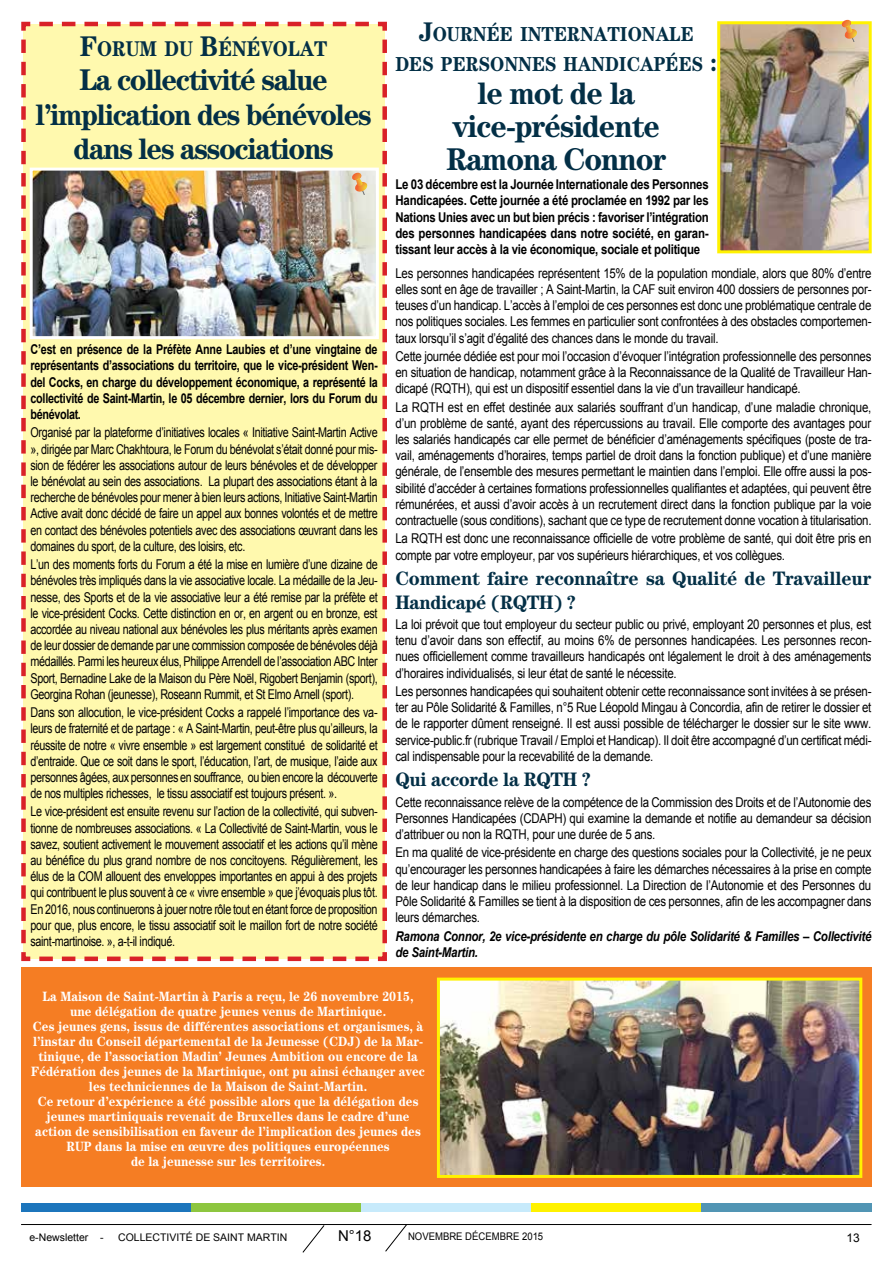
<style>
.page{position:relative;width:893px;height:1263px;background:#fff}
.page>*{position:absolute;margin:0;border:0;box-sizing:border-box;transform-origin:0 0}
.t1{font:700 31.5px/33px "Century";color:#032f46;text-align:center;scale:.95 1}
.t2{font:700 30px/34.5px "Century";letter-spacing:-.05em;color:#032f46;text-align:center;scale:.95 1}
.t3{font:700 21.3px "Century";color:#032f46;scale:.9 1}
.t4{font:700 20.25px/30px "Century";color:#032f46;text-align:center;scale:.9 1}
.t5{font:700 19.5px/23.4px "Century";letter-spacing:-.01em;color:#032f46;scale:.95 1}
.t6{font:15px "Arial";color:#000}
.t7{font:13.5px/16.2px "Arial";letter-spacing:-.02em;color:#000;text-align:justify;scale:.85 1}
.t8{font:13.5px/16.2px "Arial";letter-spacing:-.02em;color:#000;text-align:justify;scale:.8 1}
.t9{font:700 13.5px/15px "Century";color:#fff;text-align:center;scale:.9 1}
.t10{font:700 13.5px/16.2px "Arial";letter-spacing:-.02em;color:#000;text-align:justify;scale:.85 1}
.t11{font:700 13.5px/16.2px "Arial";letter-spacing:-.02em;color:#000;text-align:justify;scale:.8 1}
.t12{font:italic 700 13.5px/16.2px "Arial";letter-spacing:-.02em;color:#000;scale:.85 1}
.t13{font:12px "Arial";color:#000}
.t14{font:10.5px "Arial";color:#000}
.t15{font:10.5px "Arial";color:#000;scale:.91 1}
.s1{font-size:28.5px}
.s2{font-size:27px}
</style>
<div class="page">
<div style="left:21px;top:967px;width:850px;height:219px;background:#f57d23"></div>
<div style="left:21px;top:21px;width:366px;height:941px;background:#fff9ae"></div>
<img style="left:34px;top:172px;width:341px;height:163px">
<div style="left:30px;top:168px;width:349px;height:171px;border:3px solid #fff"></div>
<svg style="left:352px;top:173px;width:16px;height:22px"></svg>
<div style="left:21px;top:1203px;width:170px;height:9px;background:#1c75bc"></div>
<div style="left:191px;top:1203px;width:170px;height:9px;background:#8dc63f"></div>
<div style="left:361px;top:1203px;width:170px;height:9px;background:#c7eafb"></div>
<div style="left:531px;top:1203px;width:170px;height:9px;background:#fff200"></div>
<div style="left:701px;top:1203px;width:170px;height:9px;background:#5195b4"></div>
<img style="left:441px;top:981px;width:417px;height:193px">
<div style="left:437px;top:977px;width:425px;height:201px;border:3px solid #fff200"></div>
<hr style="left:21px;top:1224px;width:850px;height:1px;background:#000">
<svg style="left:302px;top:1225px;width:23px;height:28px"></svg>
<svg style="left:385px;top:1225px;width:22px;height:27px"></svg>
<img style="left:721px;top:25px;width:147px;height:224px">
<div style="left:717px;top:21px;width:155px;height:232px;border:3px solid #fff200"></div>
<svg style="left:841px;top:20px;width:17px;height:22px"></svg>
<h3 class="t3" style="left:80px;top:36px;width:276px"><span class="s1">F</span>ORUM DU <span class="s1">B</span>ÉNÉVOLAT</h3>
<h2 class="t2" style="left:36px;top:62px;width:355px">La collectivité salue l’implication des bénévoles dans les associations</h2>
<p class="t11" style="left:30px;top:342px;width:436px">C’est en présence de la Préfète Anne Laubies et d’une vingtaine de représentants d’associations du territoire, que le vice-président Wen&shy;del Cocks, en charge du développement économique, a représenté la collectivité de Saint-Martin, le 05 décembre dernier, lors du Forum du bénévolat.</p>
<p class="t8" style="left:30px;top:425px;width:436px">Organisé par la plateforme d’initiatives locales « I nitiative Saint-Martin Active », dirigée par Marc Chakhtoura, le Forum du bénévolat s’était donné pour mis&shy;sion de fédérer les associations autour de leurs bénévoles et de développer le bénévolat au sein des associations. La plupart des associations étant à la recherche de bénévoles pour mener à bien leurs actions, I nitiative Saint-Martin Active avait donc décidé de faire un appel aux bonnes volontés et de mettre en contact des bénévoles potentiels avec des associations œuvrant dans les domaines du sport, de la culture, des loisirs, etc.</p>
<p class="t8" style="left:30px;top:556px;width:436px">L’un des moments forts du Forum a été la mise en lumière d’une dizaine de bénévoles très impliqués dans la vie associative locale. La médaille de la Jeu&shy;nesse, des Sports et de la vie associative leur a été remise par la préfète et le vice-président Cocks. Cette distinction en or, en argent ou en bronze, est accordée au niveau national aux bénévoles les plus méritants après examen de leur dossier de demande par une commission composée de bénévoles déjà médaillés. Parmi les heureux élus, Philippe Arrendell de l’association ABC I nter Sport, Bernadine Lake de la Maison du Père Noël, Rigobert Benjamin (sport), Georgina Rohan (jeunesse), Roseann Rummit, et St Elmo Arnell (sport).</p>
<p class="t8" style="left:30px;top:704px;width:436px">Dans son allocution, le vice-président Cocks a rappelé l’importance des va&shy;leurs de fraternité et de partage : « A Saint-Martin, peut-être plus qu’ailleurs, la réussite de notre « vivre ensemble » est largement constitué de solidarité et d’entraide. Que ce soit dans le sport, l’éducation, l’art, de musique, l’aide aux personnes âgées, aux personnes en souffrance, ou bien encore la découverte de nos multiples richesses, le tissu associatif est toujours présent. ».</p>
<p class="t8" style="left:30px;top:804px;width:436px">Le vice-président est ensuite revenu sur l’action de la collectivité, qui subven&shy;tionne de nombreuses associations. « La Collectivité de Saint-Martin, vous le savez, soutient activement le mouvement associatif et les actions qu’il mène au bénéfice du plus grand nombre de nos concitoyens. Régulièrement, les élus de la COM allouent des enveloppes importantes en appui à des projets qui contribuent le plus souvent à ce « vivre ensemble » que j’évoquais plus tôt.<br>En 2016, nous continuerons à jouer notre rôle tout en étant force de proposition pour que, plus encore, le tissu associatif soit le maillon fort de notre société saint-martinoise. », a-t-il indiqué.</p>
<h3 class="t4" style="left:395px;top:19px;width:359px"><span class="s2">J</span>OURNÉE INTERNATIONALE<br>DES PERSONNES HANDICAPÉES <span class="s2">:</span></h3>
<h1 class="t1" style="left:446px;top:76px;width:233px">le mot de la vice-présidente<br>Ramona Connor</h1>
<p class="t10" style="left:395px;top:177px;width:370px">Le 03 décembre est la Journée Internationale des Personnes Handicapées. Cette journée a été proclamée en 1992 par les Nations Unies avec un but bien précis : favoriser l’intégration des personnes handicapées dans notre société, en garan&shy;tissant leur accès à la vie économique, sociale et politique</p>
<p class="t7" style="left:395px;top:265px;width:562px">Les personnes handicapées représentent 15% de la population mondiale, alors que 80% d’entre elles sont en âge de travailler ; A Saint-Martin, la CAF suit environ 400 dossiers de personnes por&shy;teuses d’un handicap. L’accès à l’emploi de ces personnes est donc une problématique centrale de nos politiques sociales. Les femmes en particulier sont confrontées à des obstacles comportemen&shy;taux lorsqu’il s’agit d’égalité des chances dans le monde du travail.</p>
<p class="t7" style="left:395px;top:348px;width:562px">Cette journée dédiée est pour moi l’occasion d’évoquer l’intégration professionnelle des personnes en situation de handicap, notamment grâce à la Reconnaissance de la Qualité de Travailleur Han&shy;dicapé (RQTH), qui est un dispositif essentiel dans la vie d’un travailleur handicapé.</p>
<p class="t7" style="left:395px;top:399px;width:562px">La RQTH est en effet destinée aux salariés souffrant d’un handicap, d’une maladie chronique, d’un problème de santé, ayant des répercussions au travail. Elle comporte des avantages pour les salariés handicapés car elle permet de bénéficier d’aménagements spécifiques (poste de tra&shy;vail, aménagements d’horaires, temps partiel de droit dans la fonction publique) et d’une manière générale, de l’ensemble des mesures permettant le maintien dans l’emploi. Elle offre aussi la pos&shy;sibilité d’accéder à certaines formations professionnelles qualifiantes et adaptées, qui peuvent être rémunérées, et aussi d’avoir accès à un recrutement direct dans la fonction publique par la voie contractuelle (sous conditions), sachant que ce type de recrutement donne vocation à titularisation.</p>
<p class="t7" style="left:395px;top:531px;width:561px">La RQTH est donc une reconnaissance officielle de votre problème de santé, qui doit être pris en compte par votre employeur, par vos supérieurs hiérarchiques, et vos collègues.</p>
<h3 class="t5" style="left:395px;top:566px;width:502px">Comment faire reconnaître sa Qualité de Travailleur<br>Handicapé (RQTH</h3>
<h3 class="t5" style="left:553px;top:590px;width:26px">) ?</h3>
<p class="t7" style="left:395px;top:616px;width:562px">La loi prévoit que tout employeur du secteur public ou privé, employant 20 personnes et plus, est tenu d’avoir dans son effectif, au moins 6% de personnes handicapées. Les personnes recon&shy;nues officiellement comme travailleurs handicapés ont légalement le droit à des aménagements d’horaires individualisés, si leur état de santé le nécessite.</p>
<p class="t7" style="left:395px;top:683px;width:562px">Les personnes handicapées qui souhaitent obtenir cette reconnaissance sont invitées à se présen&shy;ter au Pôle Solidarité &amp; Familles, n°5 Rue Léopold Mingau à Concordia, afin de retirer le dossier et de le rapporter dûment renseigné. I l est aussi possible de télécharger le dossier sur le site www. service-public.fr (rubrique Travail / Emploi et Handicap). I l doit être accompagné d’un certificat médi&shy;cal indispensable pour la recevabilité de la demande.</p>
<h3 class="t5" style="left:395px;top:768px;width:151px">Qui accorde la RQTH</h3>
<h3 class="t5" style="left:582px;top:768px;width:11px">?</h3>
<p class="t7" style="left:395px;top:794px;width:562px">Cette reconnaissance relève de la compétence de la Commission des Droits et de l’Autonomie des Personnes Handicapées (CDAPH) qui examine la demande et notifie au demandeur sa décision d’attribuer ou non la RQTH, pour une durée de 5 ans.</p>
<p class="t7" style="left:395px;top:845px;width:562px">En ma qualité de vice-présidente en charge des questions sociales pour la Collectivité, je ne peux qu’encourager les personnes handicapées à faire les démarches nécessaires à la prise en compte de leur handicap dans le milieu professionnel. La Direction de l’Autonomie et des Personnes du Pôle Solidarité &amp; Familles se tient à la disposition de ces personnes, afin de les accompagner dans leurs démarches.</p>
<p class="t12" style="left:395px;top:928px;width:562px">Ramona Connor, 2e vice-présidente en charge du pôle Solidarité &amp; Familles – Collectivité de Saint-Martin.</p>
<p class="t9" style="left:31px;top:988px;width:439px">La Maison de Saint-Martin à Paris a reçu, le 26 novembre 2015, une délégation de quatre jeunes venus de Martinique.<br>Ces jeunes gens, issus de différentes associations et organismes, à l’instar du Conseil départemental de la Jeunesse (CDJ) de la Mar&shy;tinique, de l’association Madin’ Jeunes Ambition ou encore de la Fédération des jeunes de la Martinique, ont pu ainsi échanger avec les techniciennes de la Maison de Saint-Martin.<br>Ce retour d’expérience a été possible alors que la délégation des jeunes martiniquais revenait de Bruxelles dans le cadre d’une action de sensibilisation en faveur de l’implication des jeunes des RUP dans la mise en œuvre des politiques européennes<br>de la jeunesse sur les territoires.</p>
<p class="t14" style="left:29px;top:1230px;width:76px">e-Newsletter -</p>
<p class="t14" style="left:118px;top:1230px;width:169px">Collectivité De Saint Martin</p>
<p class="t6" style="left:338px;top:1226px;width:35px">N°18</p>
<p class="t15" style="left:408px;top:1230px;width:150px">novembre décembre 2015</p>
<p class="t13" style="left:846px;top:1230px;width:15px">13</p>
</div>
